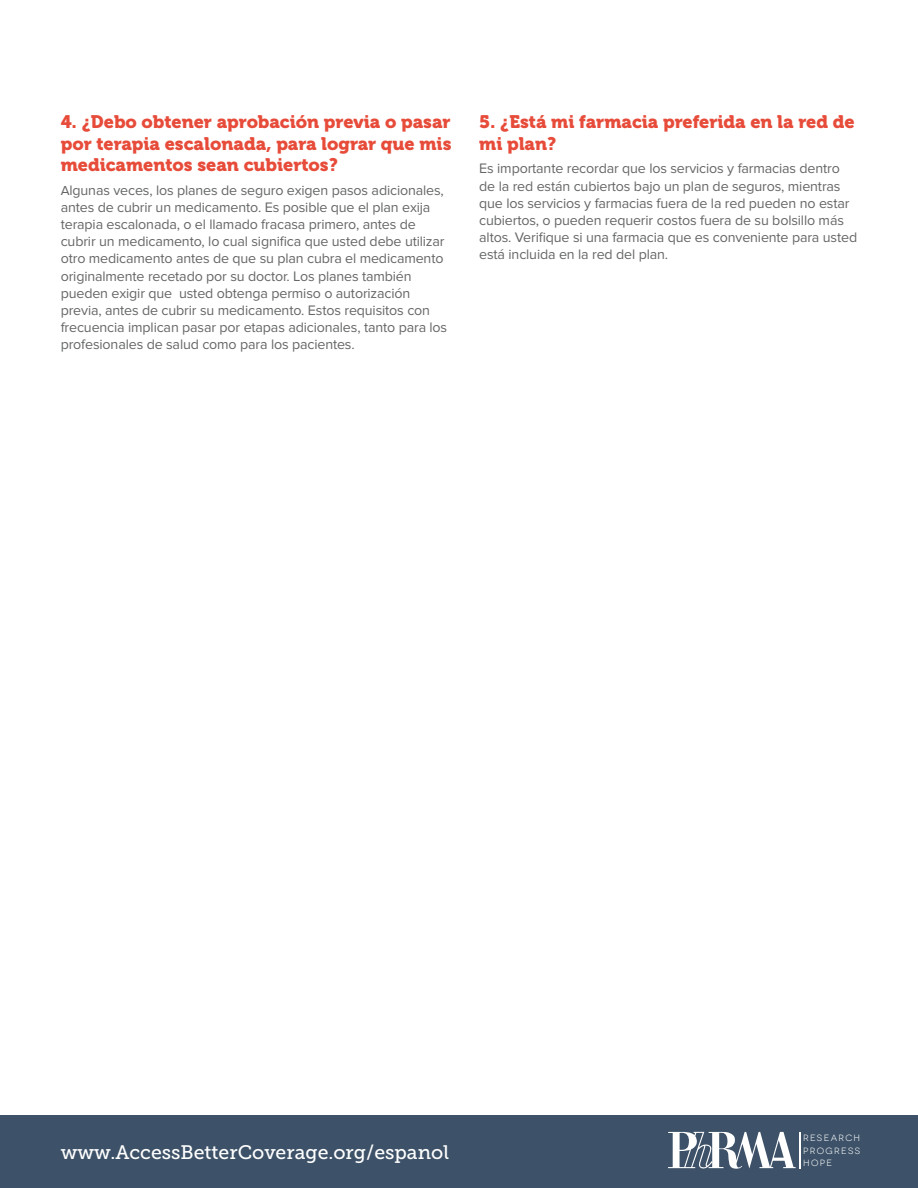
<style>
.page{position:relative;width:918px;height:1188px;background:#fff}
.page>*{position:absolute;margin:0;border:0;box-sizing:border-box;transform-origin:0 0}
.t1{font:19.5px "Museo Slab 500";color:#fff}
.t2{font:18px/21.6px "Museo 900";color:#e74b39;text-align:justify}
.t3{font:14.25px/17.1px "Proxima Nova";letter-spacing:-.01em;color:#656666}
.t4{font:9px/12.3px "Novecentowide";letter-spacing:.15em;color:#fff;text-align:justify}
.s1{font-size:13.5px}
</style>
<div class="page">
<div style="left:0;top:1116px;width:918px;height:72px;background:#3d5268"></div>
<svg style="left:668px;top:1132px;width:128px;height:37px"></svg>
<hr style="left:799px;top:1132px;width:1px;height:37px;background:#fff">
<p class="t2" style="left:61px;top:111px;width:392px">4. ¿Debo obtener aprobación previa o pasar por terapia escalonada, para lograr que mis medicamentos sean cubiertos?</p>
<p class="t3" style="left:61px;top:182px;width:388px"><span class="s1">A</span>lgunas veces, los planes de seguro exigen pasos adicionales, antes de cubrir un medicamento. Es posible que el plan exija terapia escalonada, o el llamado fracasa primero, antes de cubrir un medicamento, lo cual significa que usted debe utilizar otro medicamento antes de que su plan cubra el medicamento originalmente recetado por su doctor. Los planes también pueden exigir que usted obtenga permiso o autorización previa, antes de cubrir su medicamento. Estos requisitos con frecuencia implican pasar por etapas adicionales, tanto para los profesionales de salud como para los pacientes.</p>
<p class="t2" style="left:479px;top:111px;width:377px">5. ¿Está mi farmacia preferida en la red de mi plan?</p>
<p class="t3" style="left:479px;top:160px;width:379px">Es importante recordar que los servicios y farmacias dentro de la red están cubiertos bajo un plan de seguros, mientras que los servicios y farmacias fuera de la red pueden no estar cubiertos, o pueden requerir costos fuera de su bolsillo más altos. Verifique si una farmacia que es conveniente para usted está incluida en la red del plan.</p>
<p class="t1" style="left:61px;top:1141px;width:390px">www.AccessBetterCoverage.org/espanol</p>
<p class="t4" style="left:803px;top:1132px;width:59px">RESEARCH PROGRESS HOPE</p>
</div>
